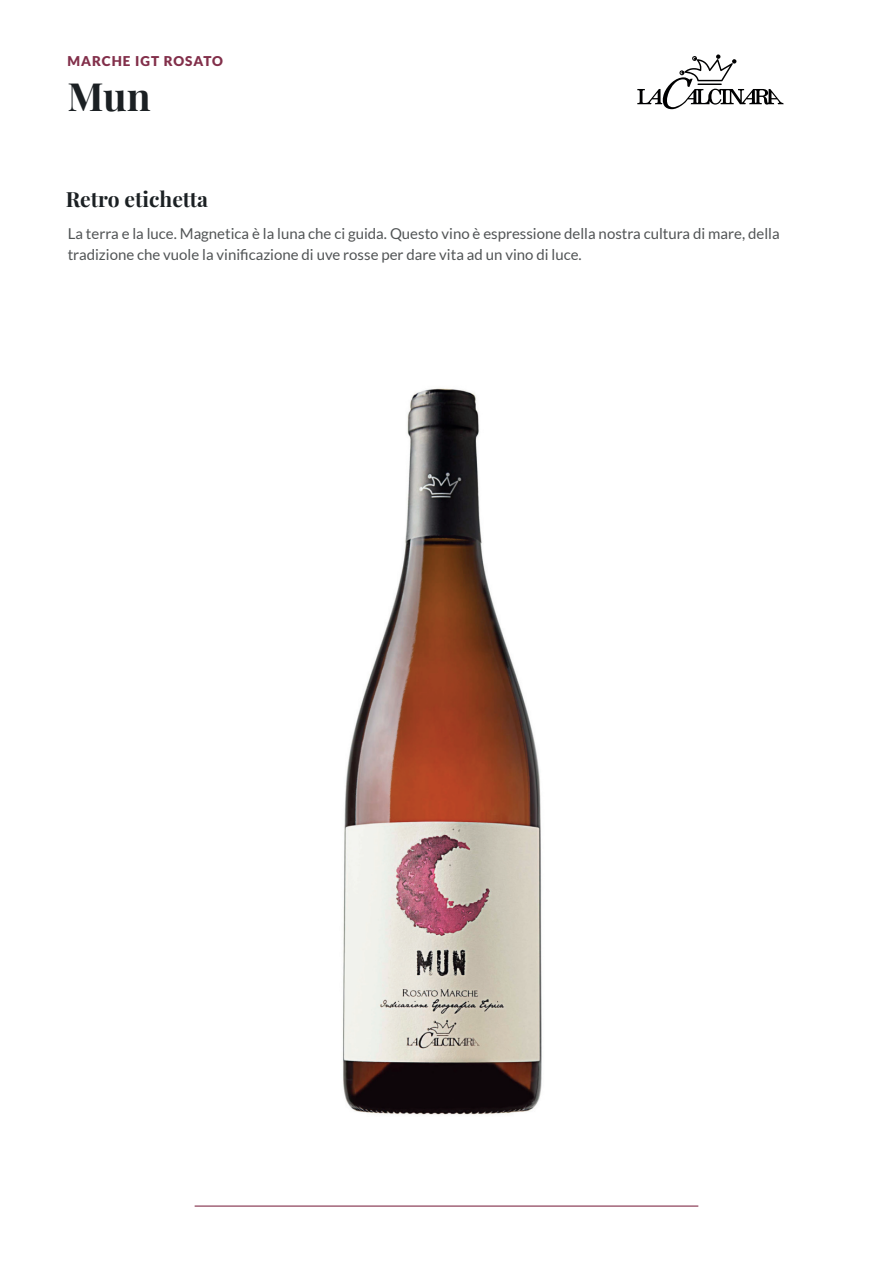
<style>
.page{position:relative;width:893px;height:1263px;background:#fff}
.page>*{position:absolute;margin:0;border:0;box-sizing:border-box;transform-origin:0 0}
.t1{font:700 39px "Playfair Display";color:#1b2023}
.t2{font:700 21px "Playfair Display";color:#1b2023}
.t3{font:15px/21px "Lato";color:#515455}
.t4{font:900 13.5px "Lato";letter-spacing:.075em;color:#822f4a}
</style>
<div class="page">
<img style="left:194px;top:388px;width:505px;height:819px">
<svg style="left:637px;top:54px;width:147px;height:55px"></svg>
<hr style="left:195px;top:1205px;width:503px;height:1px;background:#822f4a">
<p class="t4" style="left:68px;top:53px;width:157px">MARCHE IGT ROSATO</p>
<h1 class="t1" style="left:68px;top:80px;width:85px">Mun</h1>
<h2 class="t2" style="left:66px;top:191px;width:144px">Retro etichetta</h2>
<p class="t3" style="left:68px;top:224px;width:713px">La terra e la luce. Magnetica è la luna che ci guida. Questo vino è espressione della nostra cultura di mare, della tradizione che vuole la vinificazione di uve rosse per dare vita ad un vino di luce.</p>
</div>
